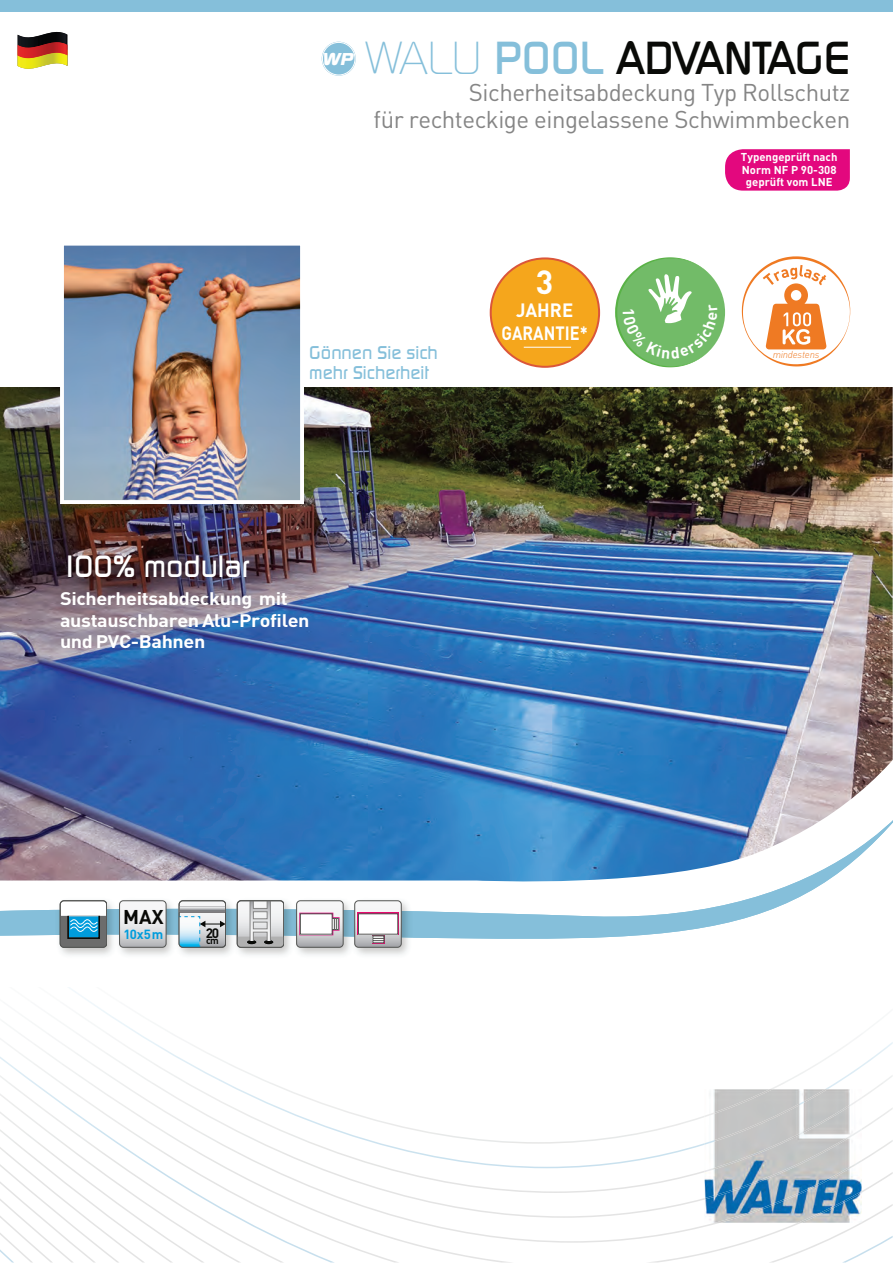
<style>
.page{position:relative;width:893px;height:1263px;background:#fff}
.page>*{position:absolute;margin:0;border:0;box-sizing:border-box;transform-origin:0 0}
.t1{font:500 45px "Digital";color:#090a07}
.t2{font:700 33px "DIN";color:#fff}
.t3{font:500 30px "Digital";color:#fff}
.t4{font:24px/27px "DIN";letter-spacing:-.02em;color:#858585;text-align:right}
.t5{font:700 19.65px "DIN";color:#090a07}
.t6{font:700 19.05px/23px "DIN";color:#fff;text-align:center}
.t7{font:700 18px/21.6px "DIN";letter-spacing:-.02em;color:#fff;scale:1.1 1}
.t8{font:500 18px/19.5px "Digital";color:#85bfda}
.t9{font:italic 16.65px "Digital Serial Xbold";color:#fff;scale:1.3 1}
.t10{font:700 13.5px "DIN";color:#090a07}
.t11{font:700 13.2px "DIN";color:#009cdc}
.t12{font:700 11.4px/12.5px "DIN";color:#fff;text-align:center}
.t13{font:italic 300 9.9px "DIN";letter-spacing:-.02em;color:#ef7a23}
.t14{font:700 9.9px "DIN";color:#090a07}
.s1{font-weight:300;color:#85bfda}
.s2{color:#85bfda}
</style>
<div class="page">
<img style="left:0;top:34px;width:893px;height:751px">
<svg style="left:284px;top:1111px;width:609px;height:152px"></svg>
<svg style="left:241px;top:1111px;width:43px;height:152px"></svg>
<svg style="left:0;top:1111px;width:241px;height:152px"></svg>
<div style="left:0;top:0;width:893px;height:12px;background:#85bfda"></div>
<img style="left:705px;top:1111px;width:157px;height:17px">
<img style="left:705px;top:1128px;width:157px;height:72px">
<img style="left:715px;top:1160px;width:147px;height:63px">
<img style="left:798px;top:1191px;width:64px;height:32px">
<img style="left:65px;top:247px;width:234px;height:252px">
<div style="left:60px;top:242px;width:244px;height:262px;border:4px solid #fff"></div>
<svg style="left:0;top:785px;width:893px;height:326px"></svg>
<img style="left:55px;top:896px;width:358px;height:64px">
<img style="left:55px;top:909px;width:358px;height:29px">
<div style="left:60px;top:901px;width:47px;height:46px;background:#fff;border-radius:4px"></div>
<svg style="left:60px;top:916px;width:47px;height:31px"></svg>
<div style="left:67px;top:915px;width:33px;height:24px;border:2px solid #090a07"></div>
<div style="left:60px;top:900px;width:47px;height:48px;border:1px solid #535452;border-radius:4px"></div>
<svg style="left:120px;top:901px;width:46px;height:46px"></svg>
<div style="left:119px;top:900px;width:47px;height:48px;border:1px solid #535452;border-radius:4px"></div>
<div style="left:179px;top:901px;width:47px;height:46px;background:linear-gradient(to right,#f4f5f6,#f4f5f6);border-radius:4px"></div>
<svg style="left:179px;top:916px;width:47px;height:31px"></svg>
<svg style="left:181px;top:908px;width:43px;height:2px"></svg>
<div style="left:179px;top:906px;width:47px;height:6px;border:1px solid #b7b7b9"></div>
<div style="left:179px;top:900px;width:47px;height:48px;border:1px solid #535452;border-radius:4px"></div>
<svg style="left:237px;top:900px;width:47px;height:47px"></svg>
<svg style="left:297px;top:901px;width:46px;height:46px"></svg>
<div style="left:296px;top:900px;width:47px;height:48px;border:1px solid #535452;border-radius:4px"></div>
<svg style="left:299px;top:913px;width:40px;height:22px"></svg>
<div style="left:321px;top:918px;width:18px;height:12px;border:1px solid #535452"></div>
<div style="left:319px;top:918px;width:18px;height:12px;border:1px solid #535452"></div>
<div style="left:317px;top:918px;width:17px;height:12px;background:#8d8d8c"></div>
<div style="left:317px;top:918px;width:18px;height:12px;border:1px solid #535452"></div>
<div style="left:300px;top:914px;width:32px;height:20px;background:#fff"></div>
<div style="left:300px;top:914px;width:32px;height:21px;border:1px solid #535452"></div>
<svg style="left:355px;top:901px;width:46px;height:46px"></svg>
<div style="left:354px;top:900px;width:47px;height:48px;border:1px solid #535452;border-radius:4px"></div>
<svg style="left:372px;top:935px;width:13px;height:9px"></svg>
<svg style="left:357px;top:913px;width:42px;height:22px"></svg>
<div style="left:372px;top:936px;width:12px;height:7px;border:1px solid #535452"></div>
<div style="left:372px;top:936px;width:12px;height:5px;border:1px solid #535452"></div>
<svg style="left:372px;top:936px;width:12px;height:3px"></svg>
<div style="left:358px;top:914px;width:40px;height:20px;background:#fff"></div>
<div style="left:358px;top:914px;width:40px;height:21px;border:1px solid #535452"></div>
<div style="left:322px;top:42px;width:34px;height:34px;background:#85bfda;border-radius:50%"></div>
<div style="left:322px;top:42px;width:33px;height:33px;border:1px solid #fff;border-radius:50%"></div>
<div style="left:491px;top:258px;width:108px;height:109px;background:#f5a61c;border-radius:50%"></div>
<div style="left:490px;top:257px;width:110px;height:111px;border:2px solid #db563a;border-radius:50%"></div>
<hr style="left:524px;top:347px;width:47px;height:1px;background:#fff">
<svg style="left:18px;top:31px;width:50px;height:40px"></svg>
<img style="left:18px;top:32px;width:48px;height:10px">
<img style="left:18px;top:58px;width:48px;height:11px">
<img style="left:18px;top:42px;width:48px;height:16px">
<svg style="left:742px;top:256px;width:108px;height:110px"></svg>
<svg style="left:725px;top:149px;width:125px;height:42px;background:#e41384"></svg>
<svg style="left:615px;top:257px;width:110px;height:110px"></svg>
<p class="t9" style="left:321px;top:50px;width:25px">WP</p>
<h1 class="t1" style="left:365px;top:32px;width:487px"><span class="s1">WALU</span> <span class="s2">POOL</span> ADVANTAGE</h1>
<p class="t4" style="left:374px;top:82px;width:478px">Sicherheitsabdeckung Typ Rollschutz<br>für rechteckige eingelassene Schwimmbecken</p>
<p class="t12" style="left:741px;top:151px;width:98px">Typengeprüft nach<br>Norm NF P 90-308 geprüft vom LNE</p>
<h2 class="t2" style="left:536px;top:270px;width:19px">3</h2>
<p class="t6" style="left:501px;top:300px;width:88px">JAHRE<br>GARANTIE*</p>
<p class="t8" style="left:309px;top:343px;width:130px">Gönnen Sie sich mehr Sicherheit</p>
<p class="t3" style="left:60px;top:549px;width:191px">100% modular</p>
<p class="t7" style="left:60px;top:589px;width:228px">Sicherheitsabdeckung mit austauschbaren Alu-Profilen und PVC-Bahnen</p>
<p class="t5" style="left:123px;top:910px;width:42px">MAX</p>
<p class="t11" style="left:124px;top:930px;width:41px">10x5 m</p>
<p class="t10" style="left:206px;top:928px;width:15px">20</p>
<p class="t14" style="left:206px;top:937px;width:14px">cm</p>
<p class="t13" style="left:773px;top:349px;width:48px">mindestens</p>
</div>
